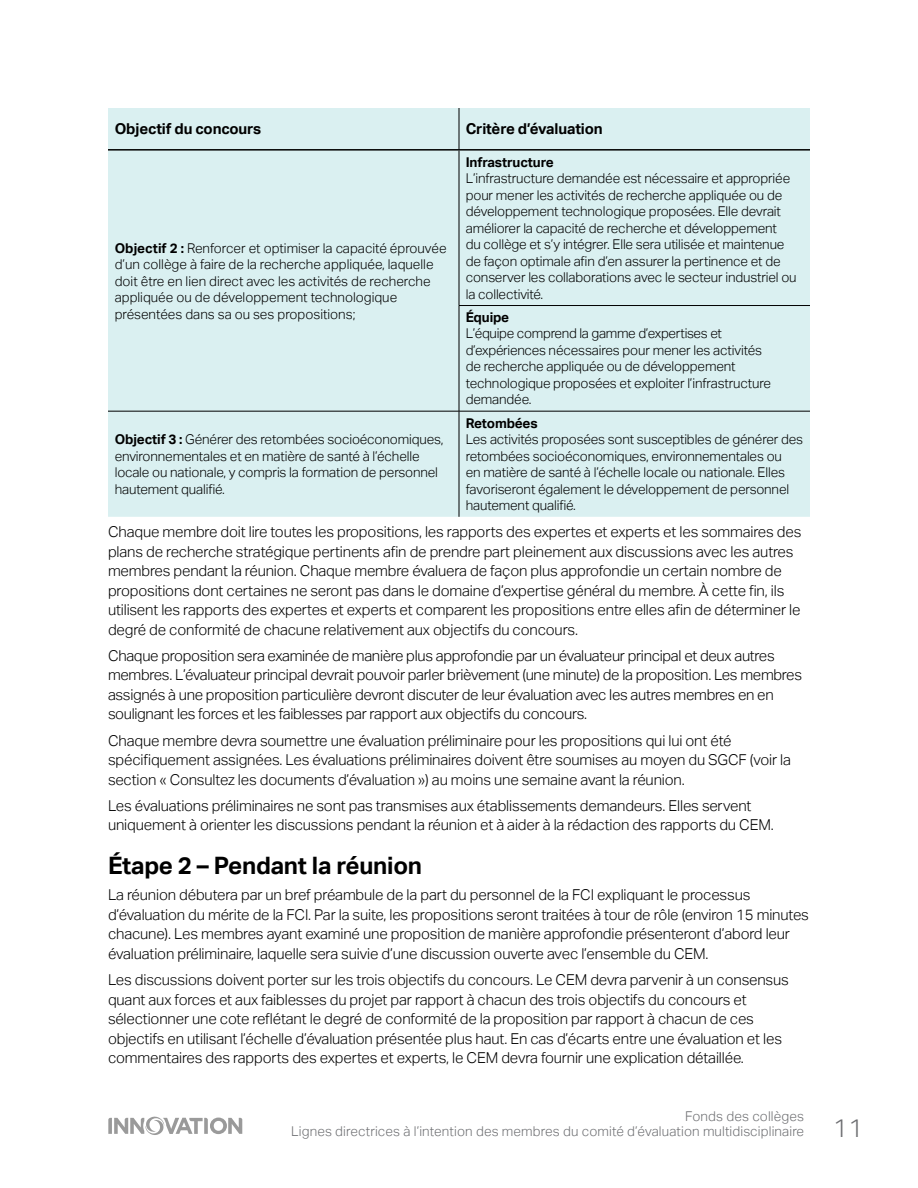
<style>
.page{position:relative;width:918px;height:1188px;background:#fff}
.page>*{position:absolute;margin:0;border:0;box-sizing:border-box;transform-origin:0 0}
.t1{font:700 24px "Aktiv Grotesk";letter-spacing:-.01em;color:#000}
.Body{font:300 15px/19.5px "Aktiv Grotesk";letter-spacing:-.01em;color:#000}
.Body-2{font:700 15px "Aktiv Grotesk";letter-spacing:-.01em;color:#000}
.Body_Copy_Tables{font:300 13.5px/16.5px "Aktiv Grotesk";letter-spacing:-.01em;color:#000}
.t2{font:300 13.5px/15px "Aktiv Grotesk";letter-spacing:.01em;color:#6d6e71}
.s1{font-weight:700}
.s2{font-size:25.5px}
</style>
<div class="page">
<svg style="left:108px;top:1116px;width:134px;height:19px"></svg>
<div style="left:108px;top:108px;width:702px;height:409px;background:#daf0f1"></div>
<hr style="left:459px;top:108px;width:1px;height:41px;background:#000">
<hr style="left:459px;top:151px;width:1px;height:154px;background:#000">
<hr style="left:459px;top:305px;width:351px;height:1px;background:#000">
<hr style="left:459px;top:306px;width:1px;height:105px;background:#000">
<hr style="left:108px;top:411px;width:351px;height:1px;background:#000">
<hr style="left:459px;top:411px;width:351px;height:1px;background:#000">
<hr style="left:459px;top:411px;width:1px;height:106px;background:#000">
<hr style="left:108px;top:149px;width:351px;height:2px;background:#000">
<hr style="left:459px;top:149px;width:351px;height:2px;background:#000">
<p class="Body-2" style="left:115px;top:120px;width:148px">Objectif du concours</p>
<p class="Body-2" style="left:466px;top:120px;width:138px">Critère d’évaluation</p>
<p class="Body_Copy_Tables" style="left:115px;top:240px;width:333px"><span class="s1">Objectif 2 :</span> Renforcer et optimiser la capacité éprouvée d’un collège à faire de la recherche appliquée, laquelle doit être en lien direct avec les activités de recherche appliquée ou de développement technologique présentées dans sa ou ses propositions;</p>
<p class="Body_Copy_Tables" style="left:466px;top:154px;width:332px"><span class="s1">Infrastructure<br></span>L’infrastructure demandée est nécessaire et appropriée pour mener les activités de recherche appliquée ou de développement technologique proposées. Elle devrait améliorer la capacité de recherche et développement<br>du collège et s’y intégrer. Elle sera utilisée et maintenue de façon optimale afin d’en assurer la pertinence et de conserver les collaborations avec le secteur industriel ou la collectivité.</p>
<p class="Body_Copy_Tables" style="left:466px;top:309px;width:307px"><span class="s1">Équipe<br></span>L’équipe comprend la gamme d’expertises et d’expériences nécessaires pour mener les activités de recherche appliquée ou de développement technologique proposées et exploiter l’infrastructure demandée.</p>
<p class="Body_Copy_Tables" style="left:466px;top:415px;width:339px"><span class="s1">Retombées<br></span>Les activités proposées sont susceptibles de générer des retombées socioéconomiques, environnementales ou<br>en matière de santé à l’échelle locale ou nationale. Elles favoriseront également le développement de personnel hautement qualifié.</p>
<p class="Body" style="left:108px;top:522px;width:695px">Chaque membre doit lire toutes les propositions, les rapports des expertes et experts et les sommaires des plans de recherche stratégique pertinents afin de prendre part pleinement aux discussions avec les autres membres pendant la réunion. Chaque membre évaluera de façon plus approfondie un certain nombre de propositions dont certaines ne seront pas dans le domaine d’expertise général du membre. À cette fin, ils utilisent les rapports des expertes et experts et comparent les propositions entre elles afin de déterminer le degré de conformité de chacune relativement aux objectifs du concours.</p>
<p class="Body" style="left:108px;top:646px;width:696px">Chaque proposition sera examinée de manière plus approfondie par un évaluateur principal et deux autres membres. L’évaluateur principal devrait pouvoir parler brièvement (une minute) de la proposition. Les membres assignés à une proposition particulière devront discuter de leur évaluation avec les autres membres en en soulignant les forces et les faiblesses par rapport aux objectifs du concours.</p>
<p class="Body" style="left:108px;top:731px;width:685px">Chaque membre devra soumettre une évaluation préliminaire pour les propositions qui lui ont été spécifiquement assignées. Les évaluations préliminaires doivent être soumises au moyen du SGCF (voir la section « Consultez les documents d’évaluation ») au moins une semaine avant la réunion.</p>
<p class="Body" style="left:108px;top:796px;width:667px">Les évaluations préliminaires ne sont pas transmises aux établissements demandeurs. Elles servent uniquement à orienter les discussions pendant la réunion et à aider à la rédaction des rapports du CEM.</p>
<h4 class="t1" style="left:108px;top:852px;width:316px">Étape 2 – Pendant la réunion</h4>
<p class="Body" style="left:108px;top:885px;width:703px">La réunion débutera par un bref préambule de la part du personnel de la FCI expliquant le processus d’évaluation du mérite de la FCI. Par la suite, les propositions seront traitées à tour de rôle (environ 15 minutes chacune). Les membres ayant examiné une proposition de manière approfondie présenteront d’abord leur évaluation préliminaire, laquelle sera suivie d’une discussion ouverte avec l’ensemble du CEM.</p>
<p class="Body" style="left:108px;top:970px;width:682px">Les discussions doivent porter sur les trois objectifs du concours. Le CEM devra parvenir à un consensus quant aux forces et aux faiblesses du projet par rapport à chacun des trois objectifs du concours et sélectionner une cote reflétant le degré de conformité de la proposition par rapport à chacun de ces objectifs en utilisant l’échelle d’évaluation présentée plus haut. En cas d’écarts entre une évaluation et les commentaires des rapports des expertes et experts, le CEM devra fournir une explication détaillée.</p>
<p class="Body_Copy_Tables" style="left:115px;top:431px;width:330px"><span class="s1">Objectif 3 :</span> Générer des retombées socioéconomiques, environnementales et en matière de santé à l’échelle locale ou nationale, y compris la formation de personnel hautement qualifié.</p>
<p class="t2" style="left:291px;top:1109px;width:574px;text-indent:394px">Fonds des collèges<br>Lignes directrices à l’intention des membres du comité d’évaluation multidisciplinaire <span class="s2">11</span></p>
</div>
